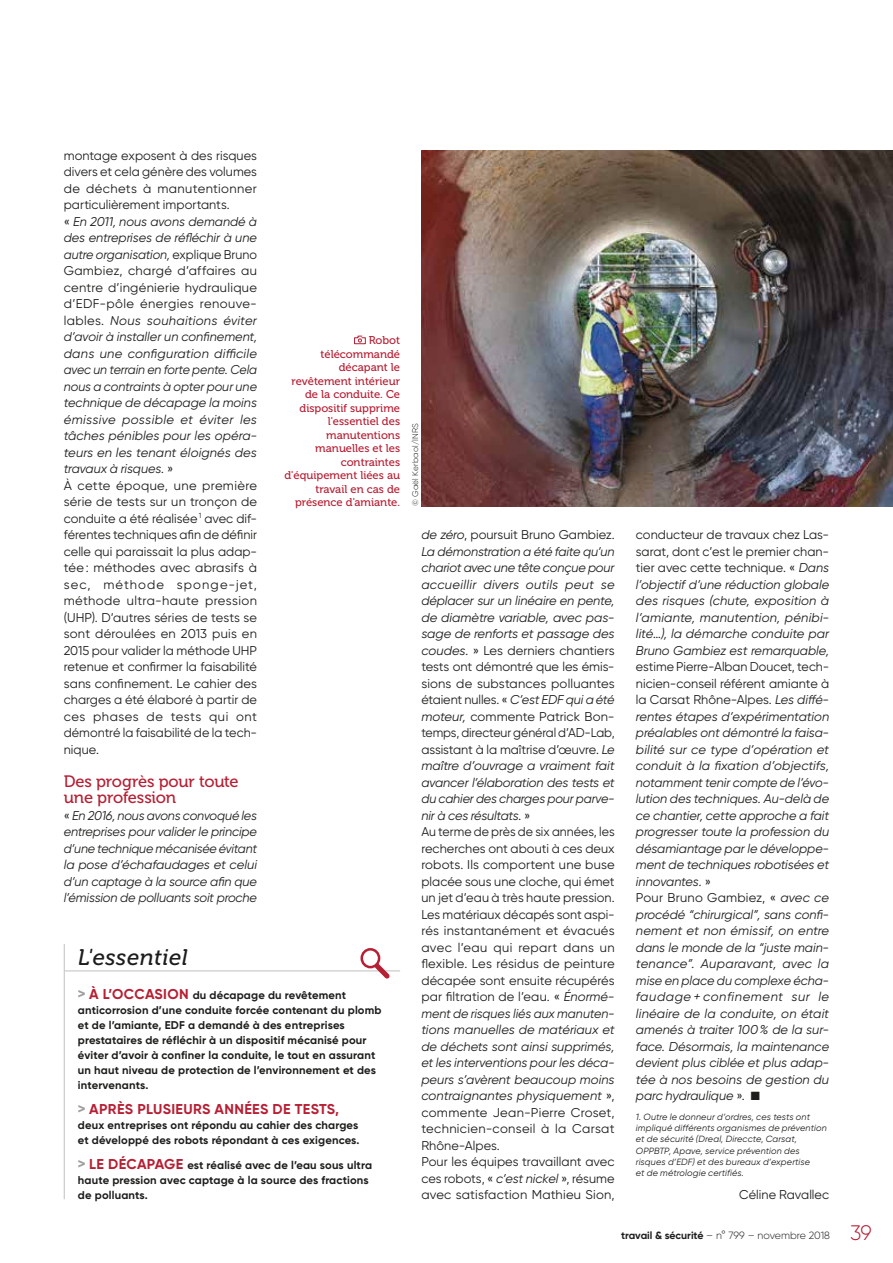
<style>
.page{position:relative;width:893px;height:1263px;background:#fff}
.page>*{position:absolute;margin:0;border:0;box-sizing:border-box;transform-origin:0 0}
.t1{font:italic 22.5px "Museo 500";letter-spacing:.025em;color:#1d1d1b}
.t2{font:16.5px/16.5px "Museo 500";letter-spacing:-.01em;color:#b61f34}
.t3{font:700 14.25px "Gilroy";letter-spacing:.025em;color:#b61f34}
.t4{font:12.75px/16.5px "Gilroy";letter-spacing:.005em;color:#1d1d1b}
.t5{font:italic 12.75px/16.5px "Gilroy";color:#1d1d1b;text-align:justify}
.t6{font:700 11.25px/15px "Gilroy";letter-spacing:.015em;color:#1d1d1b}
.t7{font:11.25px/13.5px "Museo 500";color:#b61f34;text-align:right}
.t8{font:300 10.5px "Gilroy";color:#1d1d1b}
.t9{font:italic 9px/11.2px "Gilroy";letter-spacing:.015em;color:#1d1d1b}
.t10{font:300 8.25px "Gilroy";letter-spacing:.025em;color:#1d1d1b}
.s1{font-style:italic}
.s2{font-style:normal}
.s3{font-size:15px;color:#9d9d9c}
.s4{font-size:14.25px;color:#b61f34}
.s5{font-weight:700}
.s6{font-size:21px;color:#b61f34}
</style>
<div class="page">
<img style="left:421px;top:151px;width:472px;height:355px">
<svg style="left:354px;top:335px;width:12px;height:9px"></svg>
<hr style="left:64px;top:944px;width:1px;height:255px;background:#c6c6c6">
<hr style="left:65px;top:970px;width:335px;height:1px;background:#c6c6c6">
<svg style="left:369px;top:958px;width:25px;height:21px"></svg>
<div style="left:362px;top:949px;width:17px;height:18px;background:#fff;border-radius:50%"></div>
<div style="left:360px;top:948px;width:20px;height:20px;border:3px solid #b61f34;border-radius:50%"></div>
<p class="t4" style="left:64px;top:147px;width:195px">montage exposent à des risques divers et cela génère des volumes de déchets à manutentionner particulièrement importants.<br>« <span class="s1">En 2011, nous avons demandé à des entreprises de réfléchir à une autre organisation,</span> explique Bruno<br>Gambiez, chargé d’affaires au centre d’ingénierie hydraulique d’EDF-pôle énergies renouve&shy;lables. <span class="s1">Nous souhaitions éviter d’avoir à installer un confinement, dans une configuration difficile avec un terrain en forte pente. Cela nous a contraints à opter pour une technique de décapage la moins émissive possible et éviter les tâches pénibles pour les opéra&shy;teurs en les tenant éloignés des travaux à risques.</span> »<br>À cette époque, une première série de tests sur un tronçon de conduite a été réalisée <sup>1</sup> avec dif&shy;férentes techniques afin de définir celle qui paraissait la plus adap&shy;tée: méthodes avec abrasifs à sec, méthode sponge-jet, méthode ultra-haute pression (UHP). D’autres séries de tests se sont déroulées en 2013 puis en<br>2015 pour valider la méthode UHP retenue et confirmer la faisabilité sans confinement. Le cahier des charges a été élaboré à partir de ces phases de tests qui ont démontré la faisabilité de la tech&shy;nique.</p>
<p class="t2" style="left:64px;top:773px;width:176px">Des progrès pour toute une profession</p>
<p class="t5" style="left:64px;top:807px;width:195px"><span class="s2">«</span> En 2016, nous avons convoqué les entreprises pour valider le principe d’une technique mécanisée évitant la pose d’échafaudages et celui d’un captage à la source afin que l’émission de polluants soit proche</p>
<h1 class="t1" style="left:78px;top:945px;width:112px">L'essentiel</h1>
<p class="t7" style="left:284px;top:334px;width:117px">Robot<br>télécommandé décapant le revêtement intérieur de la conduite. Ce dispositif supprime l'essentiel des manutentions manuelles et les contraintes d'équipement liées au travail en cas de présence d'amiante.</p>
<p class="t6" style="left:78px;top:988px;width:305px"><span class="s3">&gt;</span> <span class="s4">À L’OCCASION</span> du décapage du revêtement anticorrosion d’une conduite forcée contenant du plomb et de l’amiante, EDF a demandé à des entreprises prestataires de réfléchir à un dispositif mécanisé pour éviter d’avoir à confiner la conduite, le tout en assurant un haut niveau de protection de l’environnement et des intervenants.</p>
<p class="t3" style="left:78px;top:1100px;width:263px"><span class="s3">&gt;</span> APRÈS PLUSIEURS ANNÉES DE TESTS,</p>
<p class="t6" style="left:78px;top:1118px;width:283px">deux entreprises ont répondu au cahier des charges et développé des robots répondant à ces exigences.</p>
<p class="t6" style="left:78px;top:1158px;width:296px"><span class="s3">&gt;</span> <span class="s4">LE DÉCAPAGE</span> est réalisé avec de l’eau sous ultra haute pression avec captage à la source des fractions de polluants.</p>
<p class="t10" style="left:410px;top:506px;width:85px;rotate:-90deg">© Gaël Kerbaol/INRS</p>
<p class="t4" style="left:421px;top:526px;width:195px"><span class="s1">de zéro</span>, poursuit Bruno Gambiez.<br><span class="s1">La démonstration a été faite qu’un chariot avec une tête conçue pour accueillir divers outils peut se déplacer sur un linéaire en pente, de diamètre variable, avec pas&shy;sage de renforts et passage des coudes.</span> » Les derniers chantiers tests ont démontré que les émis&shy;sions de substances polluantes étaient nulles. « <span class="s1">C’est EDF qui a été moteur,</span> commente Patrick Bon&shy;temps, directeur général d’AD-Lab, assistant à la maîtrise d’œuvre. <span class="s1">Le maître d’ouvrage a vraiment fait avancer l’élaboration des tests et du cahier des charges pour parve&shy;nir à ces résultats.</span> »<br>Au terme de près de six années, les recherches ont abouti à ces deux robots. Ils comportent une buse placée sous une cloche, qui émet un jet d’eau à très haute pression.<br>Les matériaux décapés sont aspi&shy;rés instantanément et évacués avec l’eau qui repart dans un flexible. Les résidus de peinture décapée sont ensuite récupérés par filtration de l’eau. « <span class="s1">Énormé&shy;ment de risques liés aux manuten&shy;tions manuelles de matériaux et de déchets sont ainsi supprimés, et les interventions pour les déca&shy;peurs s’avèrent beaucoup moins contraignantes physiquement</span> », commente Jean-Pierre Croset, technicien-conseil à la Carsat<br>Rhône-Alpes.<br>Pour les équipes travaillant avec ces robots, « <span class="s1">c’est nickel</span> », résume avec satisfaction Mathieu Sion,</p>
<p class="t5" style="left:636px;top:526px;width:195px"><span class="s2">conducteur de travaux chez Las&shy;sarat, dont c’est le premier chan&shy;tier avec cette technique. «</span> Dans l’objectif d’une réduction globale des risques (chute, exposition à l’amiante, manutention, pénibi&shy;lité…), la démarche conduite par Bruno Gambiez est remarquable,</p>
<p class="t5" style="left:636px;top:658px;width:195px;text-align:left"><span class="s2">estime Pierre-Alban Doucet, tech&shy;nicien-conseil référent amiante à la Carsat Rhône-Alpes.</span> Les diffé&shy;rentes étapes d’expérimentation préalables ont démontré la faisa&shy;bilité sur ce type d’opération et conduit à la fixation d’objectifs, notamment tenir compte de l’évo&shy;lution des techniques. Au-delà de ce chantier, cette approche a fait progresser toute la profession du désamiantage par le développe&shy;ment de techniques robotisées et innovantes. <span class="s2">»<br>Pour Bruno Gambiez, «</span> avec ce procédé “chirurgical”, sans confi&shy;nement et non émissif, on entre dans le monde de la “juste main&shy;tenance”. Auparavant, avec la mise en place du complexe écha&shy;faudage + confinement sur le linéaire de la conduite, on était amenés à traiter 100% de la sur&shy;face. Désormais, la maintenance devient plus ciblée et plus adap&shy;tée à nos besoins de gestion du parc hydraulique <span class="s2">».</span> ■</p>
<p class="t9" style="left:636px;top:1111px;width:192px">1. Outre le donneur d’ordres, ces tests ont impliqué différents organismes de prévention et de sécurité (Dreal, Direccte, Carsat, OPPBTP, Apave, service prévention des risques d’EDF) et des bureaux d’expertise<br>et de métrologie certifiés.</p>
<p class="t4" style="left:739px;top:1186px;width:91px">Céline Ravallec</p>
<p class="t8" style="left:621px;top:1229px;width:252px"><span class="s5">travail &amp; sécurité</span> – n° 799 – novembre 2018 <span class="s6">39</span></p>
</div>
